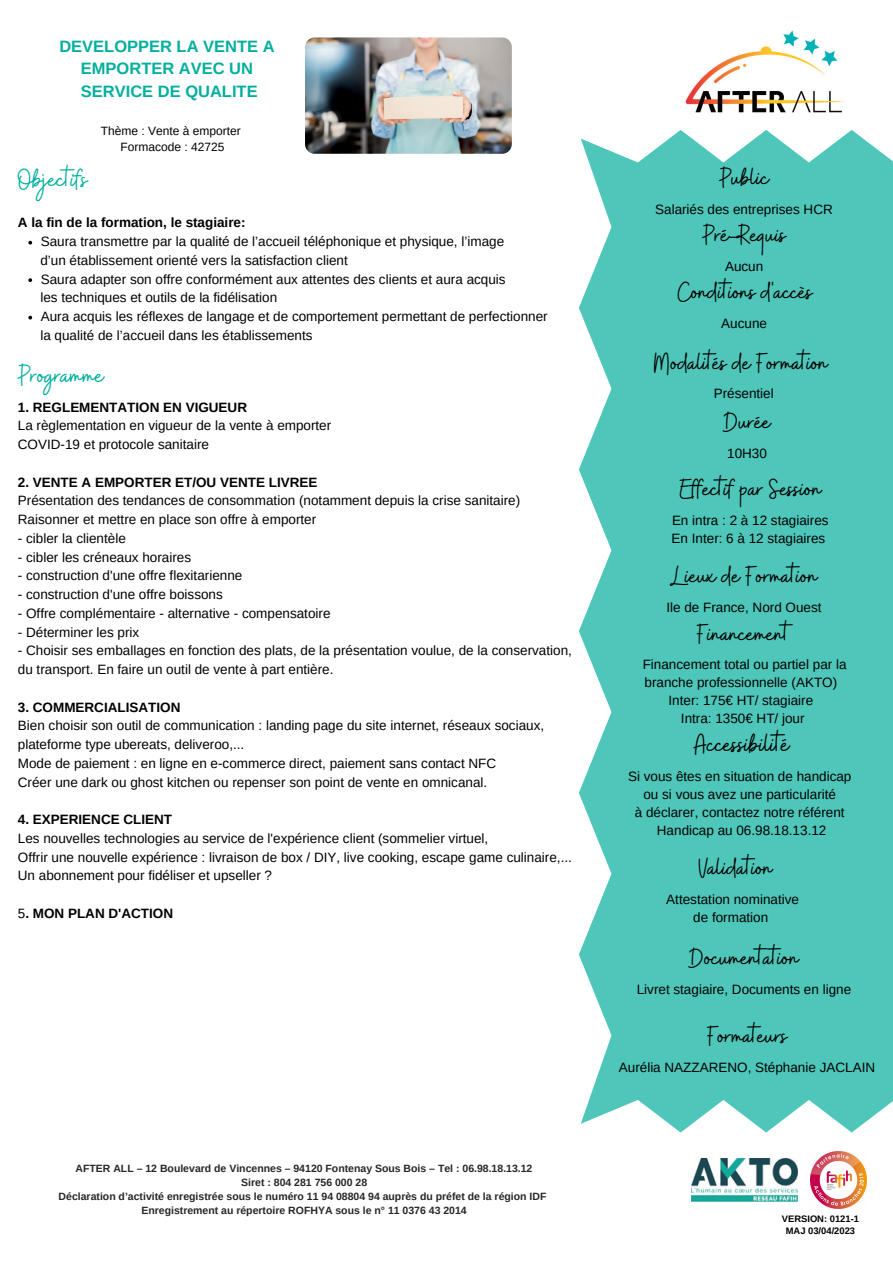
<style>
.page{position:relative;width:893px;height:1264px;background:#fff}
.page>*{position:absolute;margin:0;border:0;box-sizing:border-box;transform-origin:0 0}
.t1{font:30px "Buffalo";color:#00af9d}
.t2{font:30px "Buffalo";color:#000}
.t3{font:28.5px "Buffalo";color:#000}
.t4{font:700 16.5px "Arimo";color:#00af9d}
.t5{font:13.5px/18.8px "Arimo";color:#000}
.t6{font:700 13.5px "Arimo";color:#000}
.t7{font:12px "Arimo";color:#000}
.t8{font:700 10.5px "Arimo";color:#262626}
.t9{font:700 9.45px "Arimo";color:#000}
.s1{font-weight:400}
</style>
<div class="page">
<svg style="left:579px;top:130px;width:313px;height:1002px;background:#5dccc0"></svg>
<img style="left:679px;top:24px;width:172px;height:97px;border-radius:8px">
<img style="left:691px;top:1158px;width:106px;height:43px">
<img style="left:810px;top:1151px;width:56px;height:57px">
<svg style="left:28px;top:241px;width:4px;height:3px"></svg>
<svg style="left:28px;top:278px;width:4px;height:4px"></svg>
<svg style="left:28px;top:316px;width:4px;height:3px"></svg>
<img style="left:305px;top:37px;width:207px;height:117px;border-radius:10px">
<p class="t4" style="left:59px;top:37px;width:217px">DEVELOPPER LA VENTE A</p>
<p class="t4" style="left:81px;top:59px;width:174px">EMPORTER AVEC UN</p>
<p class="t4" style="left:81px;top:82px;width:178px">SERVICE DE QUALITE</p>
<p class="t7" style="left:101px;top:124px;width:141px">Thème : Vente à emporter</p>
<p class="t7" style="left:121px;top:140px;width:105px">Formacode : 42725</p>
<p class="t1" style="left:18px;top:160px;width:71px">Objectifs</p>
<p class="t6" style="left:18px;top:215px;width:229px">A la fin de la formation, le stagiaire:</p>
<p class="t5" style="left:40px;top:251px;width:309px">d’un établissement orienté vers la satisfaction client</p>
<p class="t5" style="left:40px;top:288px;width:238px">les techniques et outils de la fidélisation</p>
<p class="t5" style="left:40px;top:326px;width:274px">la qualité de l’accueil dans les établissements</p>
<p class="t1" style="left:18px;top:356px;width:87px">Programme</p>
<p class="t6" style="left:18px;top:399px;width:231px">1. REGLEMENTATION EN VIGUEUR</p>
<p class="t5" style="left:18px;top:416px;width:315px">La règlementation en vigueur de la vente à emporter</p>
<p class="t5" style="left:18px;top:435px;width:193px">COVID-19 et protocole sanitaire</p>
<p class="t6" style="left:18px;top:474px;width:301px">2. VENTE A EMPORTER ET/OU VENTE LIVREE</p>
<p class="t5" style="left:18px;top:491px;width:504px">Présentation des tendances de consommation (notamment depuis la crise sanitaire)</p>
<p class="t5" style="left:18px;top:510px;width:300px">Raisonner et mettre en place son offre à emporter</p>
<p class="t5" style="left:18px;top:529px;width:109px">- cibler la clientèle</p>
<p class="t5" style="left:18px;top:547px;width:175px">- cibler les créneaux horaires</p>
<p class="t5" style="left:18px;top:566px;width:226px">- construction d'une offre flexitarienne</p>
<p class="t5" style="left:18px;top:585px;width:206px">- construction d'une offre boissons</p>
<p class="t5" style="left:18px;top:604px;width:314px">- Offre complémentaire - alternative - compensatoire</p>
<p class="t5" style="left:18px;top:622px;width:123px">- Déterminer les prix</p>
<p class="t5" style="left:18px;top:641px;width:555px">- Choisir ses emballages en fonction des plats, de la présentation voulue, de la conservation,</p>
<p class="t5" style="left:18px;top:660px;width:317px">du transport. En faire un outil de vente à part entière.</p>
<p class="t6" style="left:18px;top:699px;width:164px">3. COMMERCIALISATION</p>
<p class="t5" style="left:18px;top:716px;width:528px">Bien choisir son outil de communication : landing page du site internet, réseaux sociaux, plateforme type ubereats, deliveroo,...</p>
<p class="t5" style="left:18px;top:753px;width:480px">Mode de paiement : en ligne en e-commerce direct, paiement sans contact NFC</p>
<p class="t5" style="left:18px;top:772px;width:471px">Créer une dark ou ghost kitchen ou repenser son point de vente en omnicanal.</p>
<p class="t6" style="left:18px;top:811px;width:156px">4. EXPERIENCE CLIENT</p>
<p class="t5" style="left:18px;top:828px;width:472px">Les nouvelles technologies au service de l'expérience client (sommelier virtuel,</p>
<p class="t5" style="left:18px;top:847px;width:555px">Offrir une nouvelle expérience : livraison de box / DIY, live cooking, escape game culinaire,...</p>
<p class="t5" style="left:18px;top:866px;width:256px">Un abonnement pour fidéliser et upseller ?</p>
<p class="t6" style="left:18px;top:905px;width:157px"><span class="s1">5</span>. MON PLAN D'ACTION</p>
<p class="t5" style="left:41px;top:232px;width:465px">Saura transmettre par la qualité de l’accueil téléphonique et physique, l’image</p>
<p class="t5" style="left:41px;top:269px;width:466px">Saura adapter son offre conformément aux attentes des clients et aura acquis</p>
<p class="t5" style="left:41px;top:307px;width:508px">Aura acquis les réflexes de langage et de comportement permettant de perfectionner</p>
<p class="t8" style="left:76px;top:1161px;width:458px">AFTER ALL – 12 Boulevard de Vincennes – 94120 Fontenay Sous Bois – Tel : 06.98.18.13.12</p>
<p class="t8" style="left:241px;top:1175px;width:127px">Siret : 804 281 756 000 28</p>
<p class="t8" style="left:59px;top:1189px;width:489px">Déclaration d’activité enregistrée sous le numéro 11 94 08804 94 auprès du préfet de la région IDF</p>
<p class="t8" style="left:141px;top:1203px;width:327px">Enregistrement au répertoire ROFHYA sous le n° 11 0376 43 2014</p>
<p class="t3" style="left:719px;top:159px;width:51px">Public</p>
<p class="t5" style="left:655px;top:199px;width:179px">Salariés des entreprises HCR</p>
<p class="t3" style="left:702px;top:216px;width:85px">Pré-Requis</p>
<p class="t5" style="left:725px;top:257px;width:40px">Aucun</p>
<p class="t3" style="left:677px;top:274px;width:136px">Conditions d'accès</p>
<p class="t5" style="left:721px;top:314px;width:47px">Aucune</p>
<p class="t3" style="left:654px;top:344px;width:175px">Modalités de Formation</p>
<p class="t5" style="left:713px;top:384px;width:61px">Présentiel</p>
<p class="t3" style="left:723px;top:403px;width:48px">Durée</p>
<p class="t5" style="left:727px;top:444px;width:41px">10H30</p>
<p class="t3" style="left:679px;top:471px;width:143px">Effectif par Session</p>
<p class="t5" style="left:672px;top:511px;width:158px">En intra : 2 à 12 stagiaires</p>
<p class="t5" style="left:671px;top:529px;width:155px">En Inter: 6 à 12 stagiaires</p>
<p class="t3" style="left:671px;top:557px;width:148px">Lieux de Formation</p>
<p class="t5" style="left:666px;top:598px;width:157px">Ile de France, Nord Ouest</p>
<p class="t3" style="left:696px;top:615px;width:93px">Financement</p>
<p class="t5" style="left:642px;top:655px;width:205px;line-height:18px">Financement total ou partiel par la branche professionnelle (AKTO)</p>
<p class="t5" style="left:668px;top:691px;width:146px">Inter: 175€ HT/ stagiaire</p>
<p class="t5" style="left:681px;top:709px;width:125px">Intra: 1350€ HT/ jour</p>
<p class="t2" style="left:694px;top:724px;width:97px">Accessibilité</p>
<p class="t5" style="left:628px;top:766px;width:225px">Si vous êtes en situation de handicap</p>
<p class="t5" style="left:643px;top:784px;width:194px">ou si vous avez une particularité</p>
<p class="t5" style="left:634px;top:802px;width:211px">à déclarer, contactez notre référent</p>
<p class="t5" style="left:657px;top:820px;width:171px">Handicap au 06.98.18.13.12</p>
<p class="t3" style="left:698px;top:849px;width:75px">Validation</p>
<p class="t5" style="left:666px;top:890px;width:134px">Attestation nominative</p>
<p class="t5" style="left:693px;top:908px;width:76px">de formation</p>
<p class="t3" style="left:689px;top:939px;width:110px">Documentation</p>
<p class="t5" style="left:636px;top:980px;width:216px">Livret stagiaire, Documents en ligne</p>
<p class="t3" style="left:707px;top:1017px;width:82px">Formateurs</p>
<p class="t5" style="left:618px;top:1057px;width:258px">Aurélia NAZZARENO, Stéphanie JACLAIN</p>
<p class="t9" style="left:781px;top:1213px;width:79px">VERSION: 0121-1</p>
<p class="t9" style="left:785px;top:1225px;width:71px">MAJ 03/04/2023</p>
</div>
